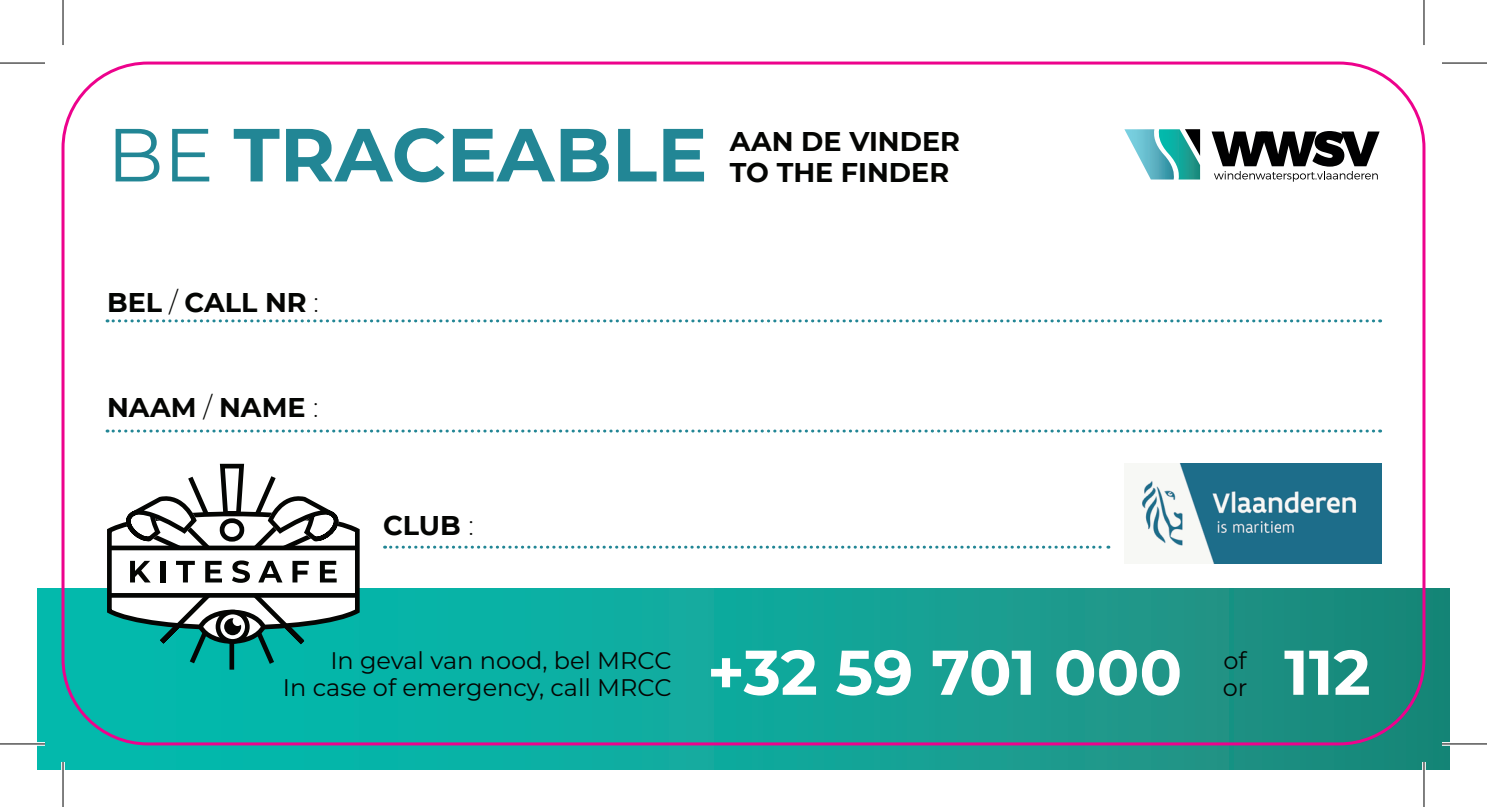
<style>
.page{position:relative;width:1487px;height:807px;background:#fff}
.page>*{position:absolute;margin:0;border:0;box-sizing:border-box;transform-origin:0 0}
.t1{font:700 75px "Montserrat";color:#228695}
.t2{font:700 63px "Montserrat";color:#fff}
.t3{font:700 27px/30.6px "Montserrat";color:#040503}
.t4{font:24px/27px "Montserrat";color:#040503;text-align:right}
.s1{font-weight:400}
.s2{font-weight:300}
</style>
<div class="page">
<svg style="left:37px;top:588px;width:1412px;height:181px;background:#15a096"></svg>
<svg style="left:105px;top:463px;width:259px;height:206px"></svg>
<svg style="left:107px;top:319px;width:1273px;height:3px"></svg>
<svg style="left:107px;top:429px;width:1273px;height:3px"></svg>
<svg style="left:384px;top:545px;width:725px;height:3px"></svg>
<svg style="left:1124px;top:129px;width:76px;height:50px"></svg>
<svg style="left:1211px;top:131px;width:168px;height:51px"></svg>
<img style="left:1142px;top:463px;width:239px;height:100px">
<svg style="left:0;top:741px;width:45px;height:4px"></svg>
<svg style="left:1442px;top:741px;width:45px;height:4px"></svg>
<svg style="left:61px;top:761px;width:4px;height:9px"></svg>
<svg style="left:1424px;top:0;width:1px;height:45px"></svg>
<svg style="left:1422px;top:761px;width:4px;height:45px"></svg>
<hr style="left:0;top:62px;width:45px;height:2px;background:#000">
<hr style="left:1442px;top:62px;width:45px;height:2px;background:#000">
<hr style="left:0;top:743px;width:45px;height:1px;background:#000">
<hr style="left:1442px;top:743px;width:45px;height:1px;background:#000">
<hr style="left:62px;top:0;width:2px;height:45px;background:#000">
<hr style="left:62px;top:761px;width:2px;height:45px;background:#000">
<hr style="left:1423px;top:0;width:1px;height:45px;background:#000">
<hr style="left:1423px;top:761px;width:1px;height:45px;background:#000">
<h1 class="t1" style="left:107px;top:101px;width:602px"><span class="s1">BE</span> TRACEABLE</h1>
<p class="t3" style="left:730px;top:125px;width:232px">AAN DE VINDER<br>TO THE FINDER</p>
<p class="t3" style="left:107px;top:285px;width:213px">BEL <span class="s2">/</span> CALL NR <span class="s2">:</span></p>
<p class="t3" style="left:107px;top:391px;width:213px">NAAM <span class="s2">/</span> NAME <span class="s2">:</span></p>
<p class="t3" style="left:383px;top:508px;width:92px">CLUB <span class="s2">:</span></p>
<h2 class="t2" style="left:707px;top:626px;width:476px">+32 59 701 000</h2>
<p class="t4" style="left:283px;top:646px;width:390px">In geval van nood, bel MRCC<br>In case of emergency, call MRCC</p>
<p class="t4" style="left:1223px;top:645px;width:25px">of</p>
<p class="t4" style="left:1222px;top:672px;width:26px">or</p>
<h2 class="t2" style="left:1284px;top:626px;width:88px">112</h2>
</div>
